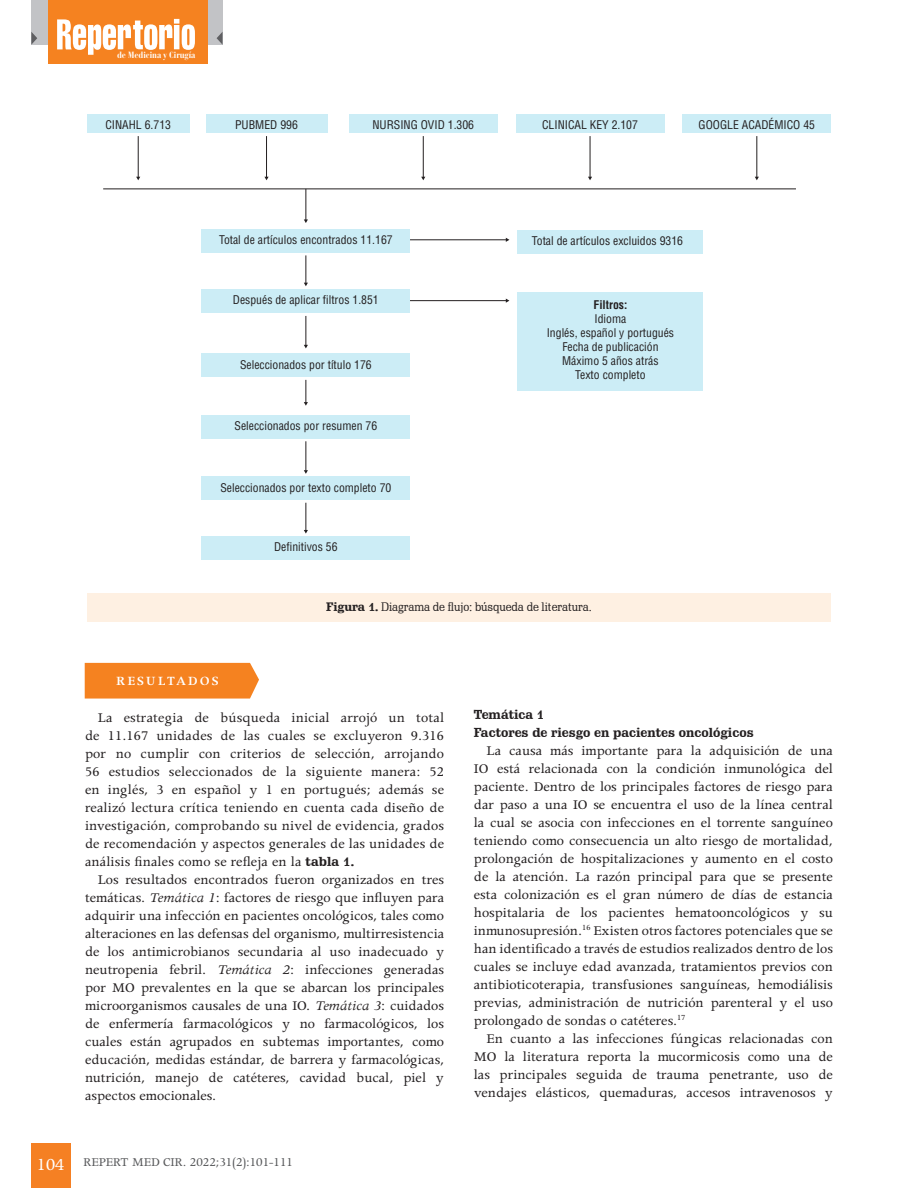
<style>
.page{position:relative;width:918px;height:1188px;background:#fff}
.page>*{position:absolute;margin:0;border:0;box-sizing:border-box;transform-origin:0 0}
.Estilo_de_párrafo_1{font:15px/18px "Apollo MT Std";color:#231f20;text-align:justify}
.t1{font:600 14.25px "Apollo MT Std";letter-spacing:.14em;color:#fff}
.t2{font:13.5px "Apollo MT Std";color:#57585a}
.Estilo_de_párrafo_1-2{font:700 12.75px "Schadow BT";color:#231f20}
.t3{font:12px "Schadow BT";letter-spacing:-.01em;color:#231f20}
.t4{font:condensed 11.7px/14.1px "Helvetica LT Std";color:#231f20;text-align:center}
.t5{font:700 condensed 9px "Bauer Bodoni Std";color:#fff}
.s1{font-weight:700}
.s2{font-family:"Schadow BT";font-weight:700;font-size:12.75px}
.s3{font-style:italic}
.s4{font-size:19.05px;color:#fff}
</style>
<div class="page">
<div style="left:31px;top:1143px;width:39px;height:45px;background:#f58023"></div>
<div style="left:31px;top:0;width:192px;height:45px;background:#c2c3c6"></div>
<div style="left:48px;top:0;width:159px;height:64px;background:#f58220"></div>
<svg style="left:57px;top:19px;width:138px;height:36px"></svg>
<svg style="left:31px;top:32px;width:6px;height:13px"></svg>
<svg style="left:217px;top:32px;width:6px;height:13px"></svg>
<div style="left:202px;top:229px;width:208px;height:23px;background:#ccedf6"></div>
<div style="left:202px;top:289px;width:208px;height:23px;background:#ccedf6"></div>
<div style="left:202px;top:354px;width:208px;height:23px;background:#ccedf6"></div>
<div style="left:202px;top:415px;width:208px;height:23px;background:#ccedf6"></div>
<div style="left:202px;top:477px;width:208px;height:23px;background:#ccedf6"></div>
<div style="left:202px;top:536px;width:208px;height:24px;background:#ccedf6"></div>
<div style="left:518px;top:230px;width:185px;height:23px;background:#ccedf6"></div>
<div style="left:518px;top:292px;width:185px;height:98px;background:#ccedf6"></div>
<div style="left:87px;top:114px;width:102px;height:19px;background:#ccedf6"></div>
<hr style="left:138px;top:136px;width:1px;height:41px;background:#231f20">
<div style="left:206px;top:114px;width:121px;height:19px;background:#ccedf6"></div>
<hr style="left:266px;top:136px;width:1px;height:41px;background:#231f20">
<hr style="left:306px;top:189px;width:1px;height:31px;background:#231f20">
<svg style="left:304px;top:219px;width:4px;height:4px"></svg>
<hr style="left:410px;top:240px;width:96px;height:1px;background:#231f20">
<hr style="left:410px;top:300px;width:96px;height:1px;background:#231f20">
<svg style="left:304px;top:255px;width:4px;height:31px"></svg>
<svg style="left:304px;top:316px;width:4px;height:32px"></svg>
<svg style="left:304px;top:380px;width:4px;height:26px"></svg>
<hr style="left:306px;top:441px;width:1px;height:30px;background:#231f20">
<svg style="left:304px;top:470px;width:4px;height:4px"></svg>
<svg style="left:304px;top:503px;width:4px;height:31px"></svg>
<div style="left:349px;top:114px;width:148px;height:19px;background:#ccedf6"></div>
<hr style="left:423px;top:136px;width:1px;height:41px;background:#231f20">
<div style="left:516px;top:114px;width:148px;height:19px;background:#ccedf6"></div>
<hr style="left:590px;top:136px;width:1px;height:41px;background:#231f20">
<div style="left:683px;top:114px;width:148px;height:19px;background:#ccedf6"></div>
<hr style="left:757px;top:136px;width:1px;height:41px;background:#231f20">
<hr style="left:103px;top:189px;width:693px;height:1px;background:#231f20">
<div style="left:87px;top:593px;width:744px;height:29px;background:#fef0e2"></div>
<div style="left:85px;top:663px;width:174px;height:36px;background:#f58220"></div>
<p class="t5" style="left:117px;top:50px;width:80px">de Medicina y Cirugía</p>
<p class="t4" style="left:105px;top:117px;width:67px">CINAHL 6.713</p>
<p class="t4" style="left:235px;top:117px;width:64px">PUBMED 996</p>
<p class="t4" style="left:372px;top:117px;width:103px">NURSING OVID 1.306</p>
<p class="t4" style="left:542px;top:117px;width:97px">CLINICAL KEY 2.107</p>
<p class="t4" style="left:699px;top:117px;width:118px">GOOGLE ACADÉMICO 45</p>
<p class="t4" style="left:219px;top:233px;width:175px">Total de artículos encontrados 11.167</p>
<p class="t4" style="left:233px;top:293px;width:147px">Después de aplicar filtros 1.851</p>
<p class="t4" style="left:240px;top:357px;width:133px">Seleccionados por título 176</p>
<p class="t4" style="left:235px;top:419px;width:144px">Seleccionados por resumen 76</p>
<p class="t4" style="left:220px;top:480px;width:173px">Seleccionados por texto completo 70</p>
<p class="t4" style="left:274px;top:540px;width:65px">Definitivos 56</p>
<p class="t4" style="left:532px;top:234px;width:153px">Total de artículos excluidos 9316</p>
<p class="t4" style="left:547px;top:297px;width:129px"><span class="s1">Filtros:<br></span>Idioma<br>Inglés, español y portugués<br>Fecha de publicación<br>Máximo 5 años atrás<br>Texto completo</p>
<p class="t1" style="left:116px;top:674px;width:104px">RESULTADOS</p>
<p class="t3" style="left:326px;top:599px;width:267px"><span class="s1">Figura 1.</span> Diagrama de flujo: búsqueda de literatura.</p>
<p class="Estilo_de_párrafo_1" style="left:85px;top:709px;width:361px;text-indent:13px">La estrategia de búsqueda inicial arrojó un total de 11.167 unidades de las cuales se excluyeron 9.316 por no cumplir con criterios de selección, arrojando 56 estudios seleccionados de la siguiente manera: 52 en inglés, 3 en español y 1 en portugués; además se realizó lectura crítica teniendo en cuenta cada diseño de investigación, comprobando su nivel de evidencia, grados de recomendación y aspectos generales de las unidades de análisis finales como se refleja en la <span class="s2">tabla 1.</span></p>
<p class="Estilo_de_párrafo_1" style="left:85px;top:871px;width:361px;text-indent:13px">Los resultados encontrados fueron organizados en tres temáticas. <span class="s3">Temática 1</span>: factores de riesgo que influyen para adquirir una infección en pacientes oncológicos, tales como alteraciones en las defensas del organismo, multirresistencia de los antimicrobianos secundaria al uso inadecuado y neutropenia febril. <span class="s3">Temática 2</span>: infecciones generadas por MO prevalentes en la que se abarcan los principales microorganismos causales de una IO. <span class="s3">Temática 3</span>: cuidados de enfermería farmacológicos y no farmacológicos, los cuales están agrupados en subtemas importantes, como educación, medidas estándar, de barrera y farmacológicas, nutrición, manejo de catéteres, cavidad bucal, piel y aspectos emocionales.</p>
<p class="t2" style="left:37px;top:1155px;width:258px"><span class="s4">104</span> REPERT MED CIR. 2022;31(2):101-111</p>
<p class="Estilo_de_párrafo_1-2" style="left:474px;top:707px;width:72px">Temática 1</p>
<p class="Estilo_de_párrafo_1-2" style="left:474px;top:725px;width:281px">Factores de riesgo en pacientes oncológicos</p>
<p class="Estilo_de_párrafo_1" style="left:474px;top:743px;width:361px;text-indent:13px">La causa más importante para la adquisición de una IO está relacionada con la condición inmunológica del paciente. Dentro de los principales factores de riesgo para dar paso a una IO se encuentra el uso de la línea central la cual se asocia con infecciones en el torrente sanguíneo teniendo como consecuencia un alto riesgo de mortalidad, prolongación de hospitalizaciones y aumento en el costo de la atención. La razón principal para que se presente esta colonización es el gran número de días de estancia hospitalaria de los pacientes hematooncológicos y su inmunosupresión.<sup>16</sup> Existen otros factores potenciales que se han identificado a través de estudios realizados dentro de los cuales se incluye edad avanzada, tratamientos previos con antibioticoterapia, transfusiones sanguíneas, hemodiálisis previas, administración de nutrición parenteral y el uso prolongado de sondas o catéteres.<sup>17</sup></p>
<p class="Estilo_de_párrafo_1" style="left:474px;top:1031px;width:361px;text-indent:13px">En cuanto a las infecciones fúngicas relacionadas con MO la literatura reporta la mucormicosis como una de las principales seguida de trauma penetrante, uso de vendajes elásticos, quemaduras, accesos intravenosos y</p>
</div>
